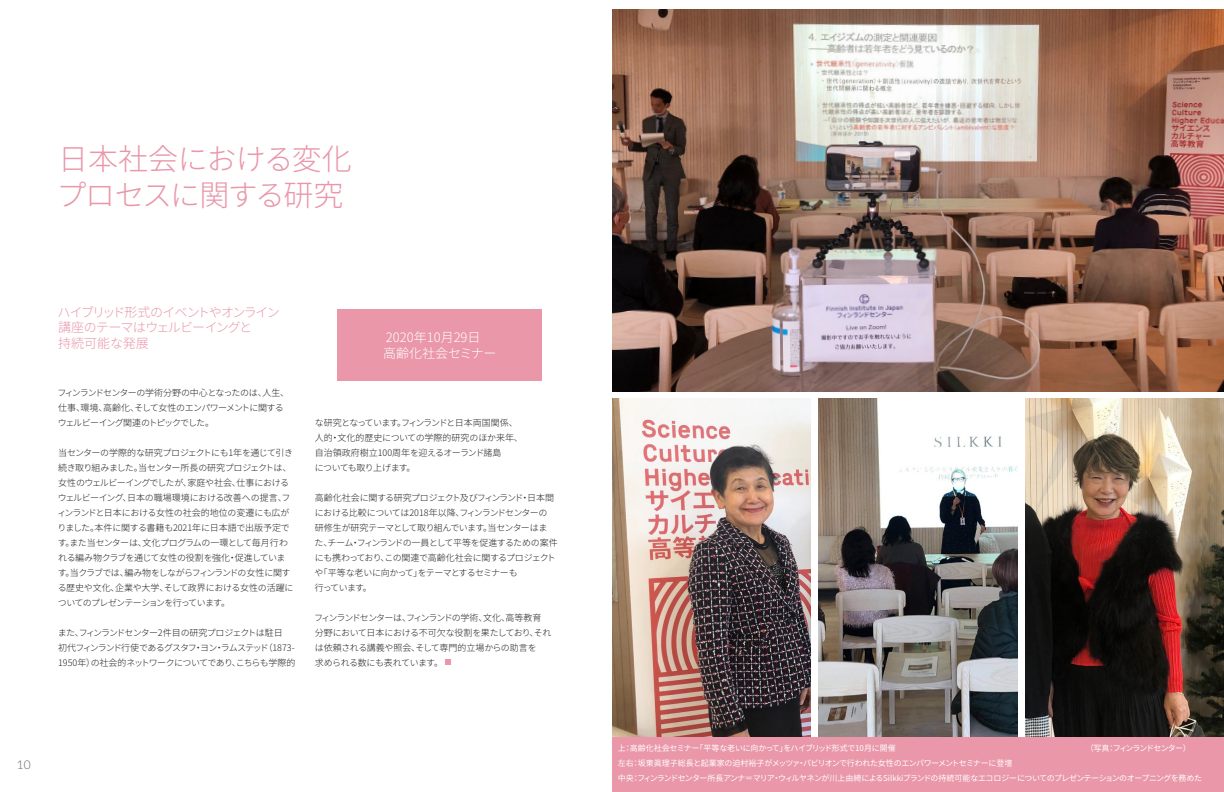
<style>
.page{position:relative;width:1224px;height:792px;background:#fff}
.page>*{position:absolute;margin:0;border:0;box-sizing:border-box;transform-origin:0 0}
.Heading{font:300 30px "Noto Sans CJ Kjp";letter-spacing:-.01em;color:#e997a9}
.Heading-2{font:300 30px "Noto Sans CJ Kjp";letter-spacing:-.055em;color:#e997a9}
.Ingres{font:300 13px "Noto Sans CJ Kjp";color:#fff}
.Ingres-2{font:300 13px "Noto Sans CJ Kjp";letter-spacing:-.105em;color:#e997a9}
.Ingres-3{font:300 13px "Noto Sans CJ Kjp";letter-spacing:-.06em;color:#e997a9}
.Ingres-4{font:300 13px "Noto Sans CJ Kjp";color:#e997a9}
.t1{font:300 12px "Lato";color:#636366}
.Body{font:300 9px/15px "Noto Sans CJ Kjp";letter-spacing:-.05em;color:#231f20}
.Body-2{font:300 9px/15px "Noto Sans CJ Kjp";letter-spacing:-.075em;color:#231f20}
.Body-3{font:300 9px/15px "Noto Sans CJ Kjp";letter-spacing:-.03em;color:#231f20}
.Body-4{font:300 9px "Noto Sans CJ Kjp";letter-spacing:-.105em;color:#231f20}
.Body-5{font:300 9px "Noto Sans CJ Kjp";letter-spacing:-.08em;color:#231f20}
.Body-6{font:300 9px "Noto Sans CJ Kjp";letter-spacing:-.09em;color:#231f20}
.Body-7{font:300 9px "Noto Sans CJ Kjp";letter-spacing:-.005em;color:#231f20}
.Body-8{font:300 9px "Noto Sans CJ Kjp";color:#231f20}
.Kuvateksti{font:8px "Noto Sans CJ Kjp";letter-spacing:-.055em;color:#fff}
.Kuvateksti-2{font:8px "Noto Sans CJ Kjp";letter-spacing:-.035em;color:#fff}
.Kuvateksti-3{font:8px "Noto Sans CJ Kjp";letter-spacing:-.025em;color:#fff}
.Kuvateksti-4{font:8px "Noto Sans CJ Kjp";letter-spacing:-.11em;color:#fff}
</style>
<div class="page">
<div style="left:338px;top:309px;width:204px;height:71px;background:#e997a9"></div>
<svg style="left:445px;top:660px;width:5px;height:5px"></svg>
<img style="left:1026px;top:398px;width:198px;height:339px">
<img style="left:612px;top:398px;width:199px;height:339px">
<img style="left:819px;top:398px;width:198px;height:339px">
<img style="left:612px;top:9px;width:612px;height:382px">
<div style="left:612px;top:737px;width:612px;height:55px;background:#e997a9"></div>
<p class="Heading" style="left:58px;top:142px;width:295px">日本社会における変化</p>
<p class="Heading-2" style="left:56px;top:178px;width:289px">プロセスに関する研究</p>
<p class="Ingres-2" style="left:58px;top:304px;width:224px">ハイブリッド形式のイベントやオンライン</p>
<p class="Ingres-3" style="left:58px;top:320px;width:196px">講座のテーマはウェルビーイングと</p>
<p class="Ingres-4" style="left:58px;top:336px;width:92px">持続可能な発展</p>
<p class="Body" style="left:57px;top:385px;width:233px">フィンランドセンターの学術分野の中心となったのは、人生、</p>
<p class="Body" style="left:58px;top:400px;width:227px">仕事、環境、高齢化、そして女性のエンパワーメントに関する</p>
<p class="Body-4" style="left:58px;top:418px;width:158px">ウェルビーイング関連のトピックでした。</p>
<p class="Body" style="left:58px;top:445px;width:238px">当センターの学際的な研究プロジェクトにも1年を通じて引き続き取り組みました。当センター所長の研究プロジェクトは、女性のウェルビーイングでしたが、家庭や社会、仕事におけるウェルビーイング、日本の職場環境における改善への提言、フィンランドと日本における女性の社会的地位の変遷にも広がりました。本件に関する書籍も2021年に日本語で出版予定です。また当センターは、文化プログラムの一環として毎月行われる編み物クラブを通じて女性の役割を強化・促進しています。当クラブでは、編み物をしながらフィンランドの女性に関する歴史や文化、企業や大学、そして政界における女性の活躍についてのプレゼンテーションを行っています。</p>
<p class="Body-5" style="left:58px;top:628px;width:226px">また、フィンランドセンター2件目の研究プロジェクトは駐日</p>
<p class="Body-2" style="left:58px;top:640px;width:239px">初代フィンランド行使であるグスタフ・ヨン・ラムステッド（1873-<br>1950年）の社会的ネットワークについてであり、こちらも学際的</p>
<p class="Ingres" style="left:386px;top:330px;width:109px">2020年10月29日　</p>
<p class="Ingres" style="left:383px;top:346px;width:115px">高齢化社会セミナー</p>
<p class="Body-6" style="left:315px;top:418px;width:204px">な研究となっています。フィンランドと日本両国関係、</p>
<p class="Body-7" style="left:315px;top:433px;width:210px">人的・文化的歴史についての学際的研究のほか来年、</p>
<p class="Body-8" style="left:315px;top:448px;width:188px">自治領政府樹立100周年を迎えるオーランド諸島</p>
<p class="Body" style="left:315px;top:460px;width:102px">についても取り上げます。</p>
<p class="Body" style="left:315px;top:490px;width:241px">高齢化社会に関する研究プロジェクト及びフィンランド・日本間における比較については2018年以降、フィンランドセンターの</p>
<p class="Body" style="left:315px;top:520px;width:245px">研修生が研究テーマとして取り組んでいます。当センターはまた、チーム・フィンランドの一員として平等を促進するための案件にも携わっており、この関連で高齢化社会に関するプロジェクトや「平等な老いに向かって」をテーマとするセミナーも</p>
<p class="Body" style="left:315px;top:580px;width:59px">行っています。</p>
<p class="Body-4" style="left:314px;top:613px;width:229px">フィンランドセンターは、フィンランドの学術、文化、高等教育</p>
<p class="Body-3" style="left:315px;top:625px;width:238px">分野において日本における不可欠な役割を果たしており、それは依頼される講義や照会、そして専門的立場からの助言を</p>
<p class="Body" style="left:315px;top:655px;width:130px">求められる数にも表れています。</p>
<h3 class="t1" style="left:17px;top:757px;width:15px">10</h3>
<p class="Kuvateksti-3" style="left:618px;top:744px;width:280px">上：高齢化社会セミナー「平等な老いに向かって」をハイブリッド形式で10月に開催</p>
<p class="Kuvateksti-4" style="left:1086px;top:744px;width:107px">（写真：フィンランドセンター）</p>
<p class="Kuvateksti-2" style="left:618px;top:759px;width:396px">左右：坂東眞理子総長と起業家の迫村裕子がメッツァ・パビリオンで行われた女性のエンパワーメントセミナーに登壇</p>
<p class="Kuvateksti" style="left:618px;top:774px;width:586px">中央：フィンランドセンター所長アンナ＝マリア・ウィルヤネンが川上由綺によるSilkkiブランドの持続可能なエコロジーについてのプレゼンテーションのオープニングを務めた</p>
</div>
